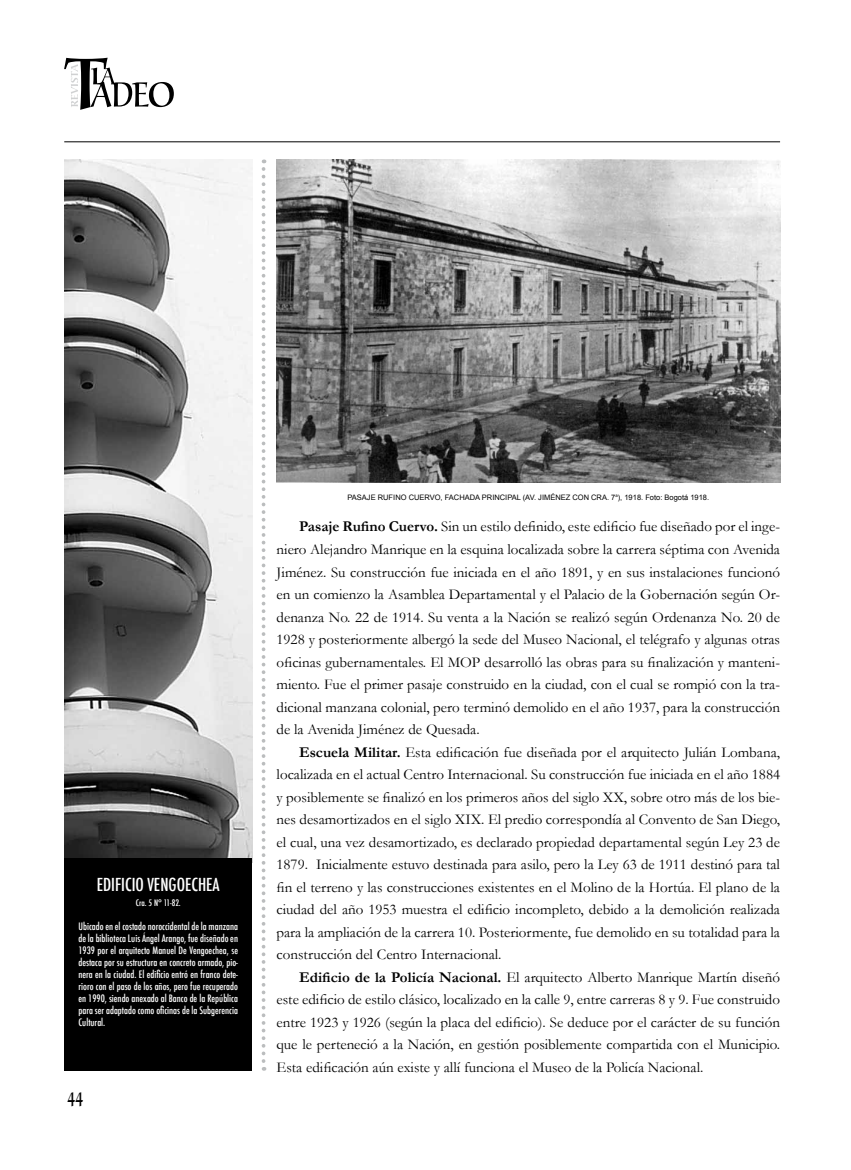
<style>
.page{position:relative;width:851px;height:1170px;background:#fff}
.page>*{position:absolute;margin:0;border:0;box-sizing:border-box;transform-origin:0 0}
.t1{font:20px "URW Alcuin SCT";color:#000;scale:.7 1}
.t2{font:500 condensed 17.5px "Futura";color:#fff}
.t3{font:15px/22.5px "Garamond";color:#000;text-align:justify}
.t4{font:500 condensed 10px/12px "Futura";color:#fff;text-align:justify}
.t5{font:500 condensed 8.75px "Futura";color:#fff}
.t6{font:7.5px "Arial";color:#000}
.s1{font-weight:700}
</style>
<div class="page">
<svg style="left:64px;top:58px;width:110px;height:52px"></svg>
<hr style="left:64px;top:141px;width:716px;height:1px;background:#000">
<svg style="left:261px;top:169px;width:4px;height:901px"></svg>
<img style="left:64px;top:159px;width:188px;height:699px">
<img style="left:276px;top:159px;width:504px;height:323px">
<div style="left:64px;top:858px;width:188px;height:212px;background:#000"></div>
<p class="t2" style="left:97px;top:873px;width:124px">Edificio Vengoechea</p>
<p class="t5" style="left:136px;top:897px;width:47px">Cra. 5 N° 11-82.</p>
<p class="t4" style="left:78px;top:920px;width:161px">Ubicado en el costado noroccidental de la manzana de la biblioteca Luis Ángel Arango, fue diseñado en 1939 por el arquitecto Manuel De Vengoechea, se destaca por su estructura en concreto armado, pio&shy;nera en la ciudad. El edificio entró en franco dete&shy;rioro con el paso de los años, pero fue recuperado en 1990, siendo anexado al Banco de la República para ser adaptado como oficinas de la Subgerencia Cultural.</p>
<h1 class="t1" style="left:67px;top:1083px;width:24px">44</h1>
<p class="t6" style="left:347px;top:492px;width:197px">PASAJE RUFINO CUERVO, FACHADA PRINCIPAL (AV. JIMÉNEZ</p>
<p class="t6" style="left:572px;top:492px;width:138px">CON CRA. 7<sup>A</sup>), 1918. FOTO: BOGOTÁ 1918.</p>
<p class="t3" style="left:276px;top:515px;width:505px;text-indent:22px"><span class="s1">Pasaje Rufino Cuervo.</span> Sin un estilo definido, este edificio fue diseñado por el inge&shy;niero Alejandro Manrique en la esquina localizada sobre la carrera séptima con Avenida Jiménez. Su construcción fue iniciada en el año 1891, y en sus instalaciones funcionó en un comienzo la Asamblea Departamental y el Palacio de la Gobernación según Or&shy;denanza No. 22 de 1914. Su venta a la Nación se realizó según Ordenanza No. 20 de 1928 y posteriormente albergó la sede del Museo Nacional, el telégrafo y algunas otras oficinas gubernamentales. El MOP desarrolló las obras para su finalización y manteni&shy;miento. Fue el primer pasaje construido en la ciudad, con el cual se rompió con la tra&shy;dicional manzana colonial, pero terminó demolido en el año 1937, para la construcción de la Avenida Jiménez de Quesada.</p>
<p class="t3" style="left:276px;top:740px;width:505px;text-indent:22px"><span class="s1">Escuela Militar.</span> Esta edificación fue diseñada por el arquitecto Julián Lombana, localizada en el actual Centro Internacional. Su construcción fue iniciada en el año 1884 y posiblemente se finalizó en los primeros años del siglo XX, sobre otro más de los bie&shy;nes desamortizados en el siglo XIX. El predio correspondía al Convento de San Diego, el cual, una vez desamortizado, es declarado propiedad departamental según Ley 23 de 1879. Inicialmente estuvo destinada para asilo, pero la Ley 63 de 1911 destinó para tal fin el terreno y las construcciones existentes en el Molino de la Hortúa. El plano de la ciudad del año 1953 muestra el edificio incompleto, debido a la demolición realizada para la ampliación de la carrera 10. Posteriormente, fue demolido en su totalidad para la construcción del Centro Internacional.</p>
<p class="t3" style="left:276px;top:965px;width:505px;text-indent:22px"><span class="s1">Edificio de la Policía Nacional.</span> El arquitecto Alberto Manrique Martín diseñó este edificio de estilo clásico, localizado en la calle 9, entre carreras 8 y 9. Fue construido entre 1923 y 1926 (según la placa del edificio). Se deduce por el carácter de su función que le perteneció a la Nación, en gestión posiblemente compartida con el Municipio.<br>Esta edificación aún existe y allí funciona el Museo de la Policía Nacional.</p>
</div>
